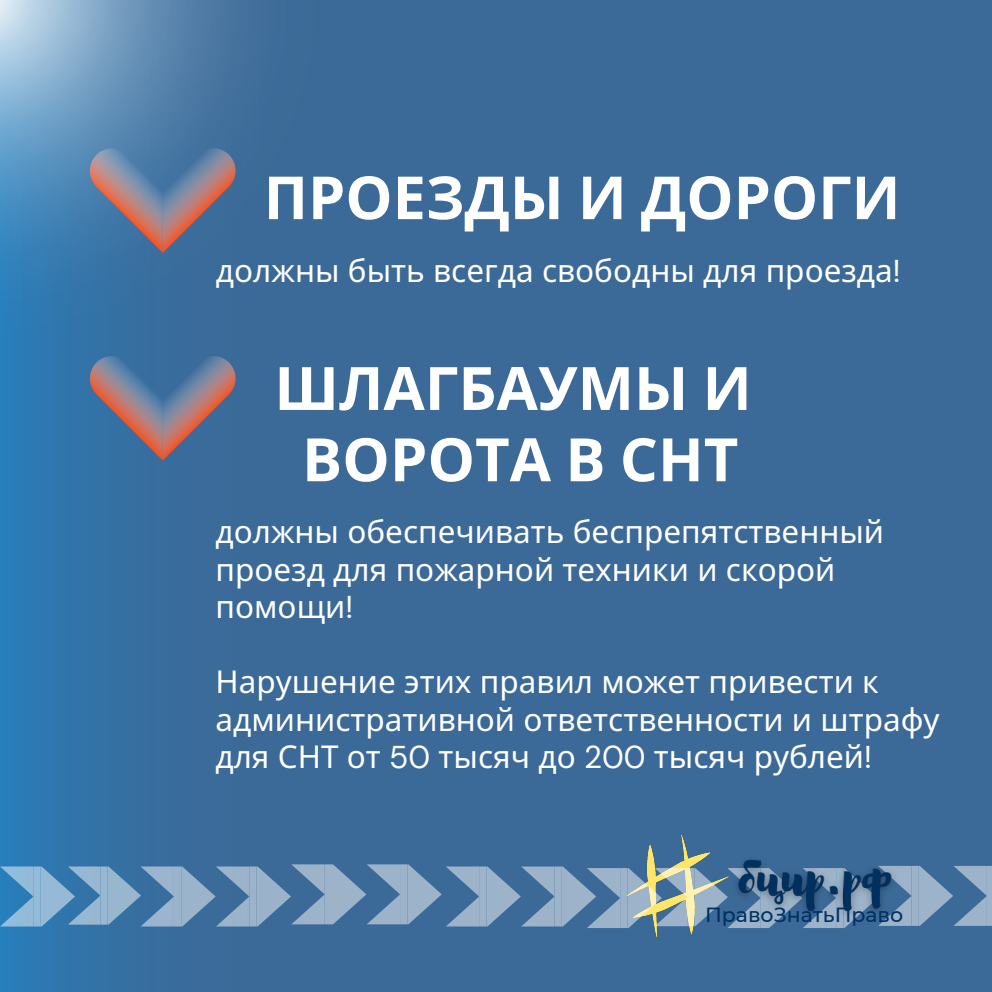
<style>
.page{position:relative;width:992px;height:992px;background:#3c6a98}
.page>*{position:absolute;margin:0;border:0;box-sizing:border-box;transform-origin:0 0}
.t1{font:700 59.75px "Noto Sans";color:#fff}
.t2{font:700 59.5px "Noto Sans";color:#fff}
.t3{font:31.5px/37.5px "Noto Sans";color:#fff}
.t4{font:500 20.5px "Montserrat";color:#003060}
.s1{font-family:"DM Sans"}
</style>
<div class="page">
<img style="left:0;top:354px;width:118px;height:638px">
<svg style="left:88px;top:354px;width:148px;height:107px"></svg>
<img style="left:647px;top:834px;width:64px;height:104px">
<svg style="left:0;top:864px;width:992px;height:64px"></svg>
<svg style="left:0;top:0;width:236px;height:354px"></svg>
<img style="left:722px;top:859px;width:185px;height:69px">
<p class="t2" style="left:264px;top:156px;width:638px">ПРОЕЗДЫ И ДОРОГИ</p>
<p class="t3" style="left:216px;top:251px;width:686px">должны быть всегда свободны для проезда<span class="s1">!</span></p>
<p class="t1" style="left:274px;top:346px;width:479px">ШЛАГБАУМЫ И</p>
<p class="t1" style="left:302px;top:417px;width:438px">ВОРОТА В СНТ</p>
<p class="t3" style="left:215px;top:512px;width:670px">должны обеспечивать беспрепятственный проезд для пожарной техники и скорой помощи<span class="s1">!</span></p>
<p class="t3" style="left:215px;top:662px;width:726px">Нарушение этих правил может привести к административной ответственности и штрафу для СНТ от <span class="s1">50</span> тысяч до <span class="s1">200</span> тысяч рублей<span class="s1">!</span></p>
<p class="t4" style="left:705px;top:902px;width:200px">ПравоЗнатьПраво</p>
</div>
